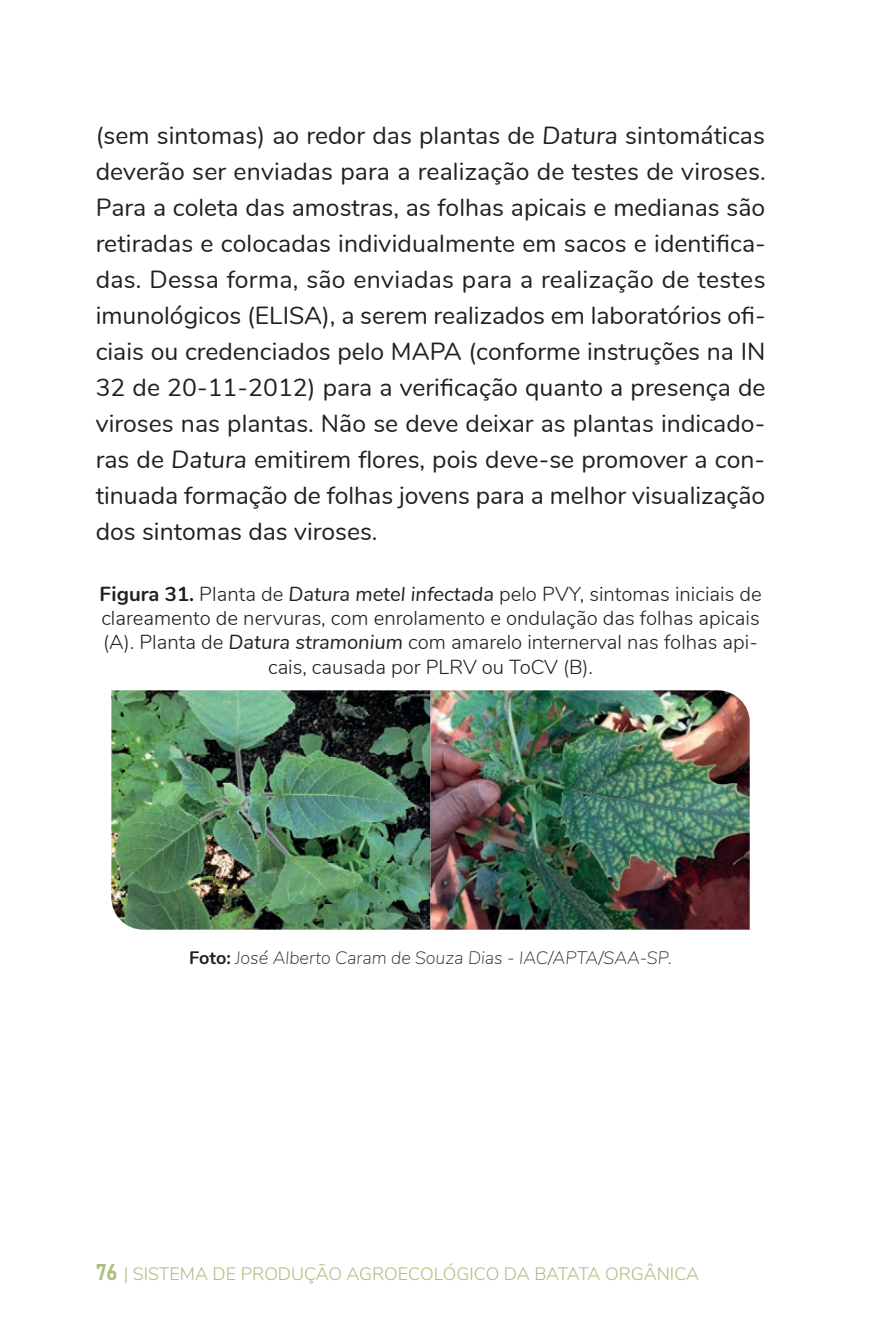
<style>
.page{position:relative;width:893px;height:1340px;background:#fff}
.page>*{position:absolute;margin:0;border:0;box-sizing:border-box;transform-origin:0 0}
.t1{font:24.75px/36px "Nunito";color:#231f20;text-align:justify}
.t2{font:300 20.25px/24.3px "Nunito";color:#231f20;text-align:center}
.t3{font:300 18px "Nunito";color:#acbe7e}
.t4{font:italic 200 18px "Nunito";color:#231f20}
.s1{font-style:italic}
.s2{font-weight:700}
.s3{font-weight:400;font-style:italic}
.s4{font-weight:700;font-style:normal}
.s5{font-family:"Bahnschrift";font-weight:400;font-size:22.5px}
</style>
<div class="page">
<img style="left:111px;top:690px;width:639px;height:239px">
<p class="t1" style="left:96px;top:116px;width:672px">(sem sintomas) ao redor das plantas de <span class="s1">Datura</span> sintomáticas deverão ser enviadas para a realização de testes de viroses.<br>Para a coleta das amostras, as folhas apicais e medianas são retiradas e colocadas individualmente em sacos e identifica&shy;das. Dessa forma, são enviadas para a realização de testes imunológicos (ELISA), a serem realizados em laboratórios ofi&shy;ciais ou credenciados pelo MAPA (conforme instruções na IN 32 de 20-11-2012) para a verificação quanto a presença de viroses nas plantas. Não se deve deixar as plantas indicado&shy;ras de <span class="s1">Datura</span> emitirem flores, pois deve-se promover a con&shy;tinuada formação de folhas jovens para a melhor visualização dos sintomas das viroses.</p>
<p class="t2" style="left:99px;top:580px;width:664px"><span class="s2">Figura 31.</span> Planta de <span class="s3">Datura metel infectada</span> pelo PVY, sintomas iniciais de clareamento de nervuras, com enrolamento e ondulação das folhas apicais (A). Planta de <span class="s3">Datura stramonium</span> com amarelo internerval nas folhas api&shy;cais, causada por PLRV ou ToCV (B).</p>
<p class="t4" style="left:189px;top:944px;width:484px"><span class="s4">Foto:</span> José Alberto Caram de Souza Dias - IAC/APTA/SAA-SP.</p>
<p class="t3" style="left:96px;top:1260px;width:605px"><span class="s5">76</span> | SISTEMA DE PRODUÇÃO AGROECOLÓGICO DA BATATA ORGÂNICA</p>
</div>
